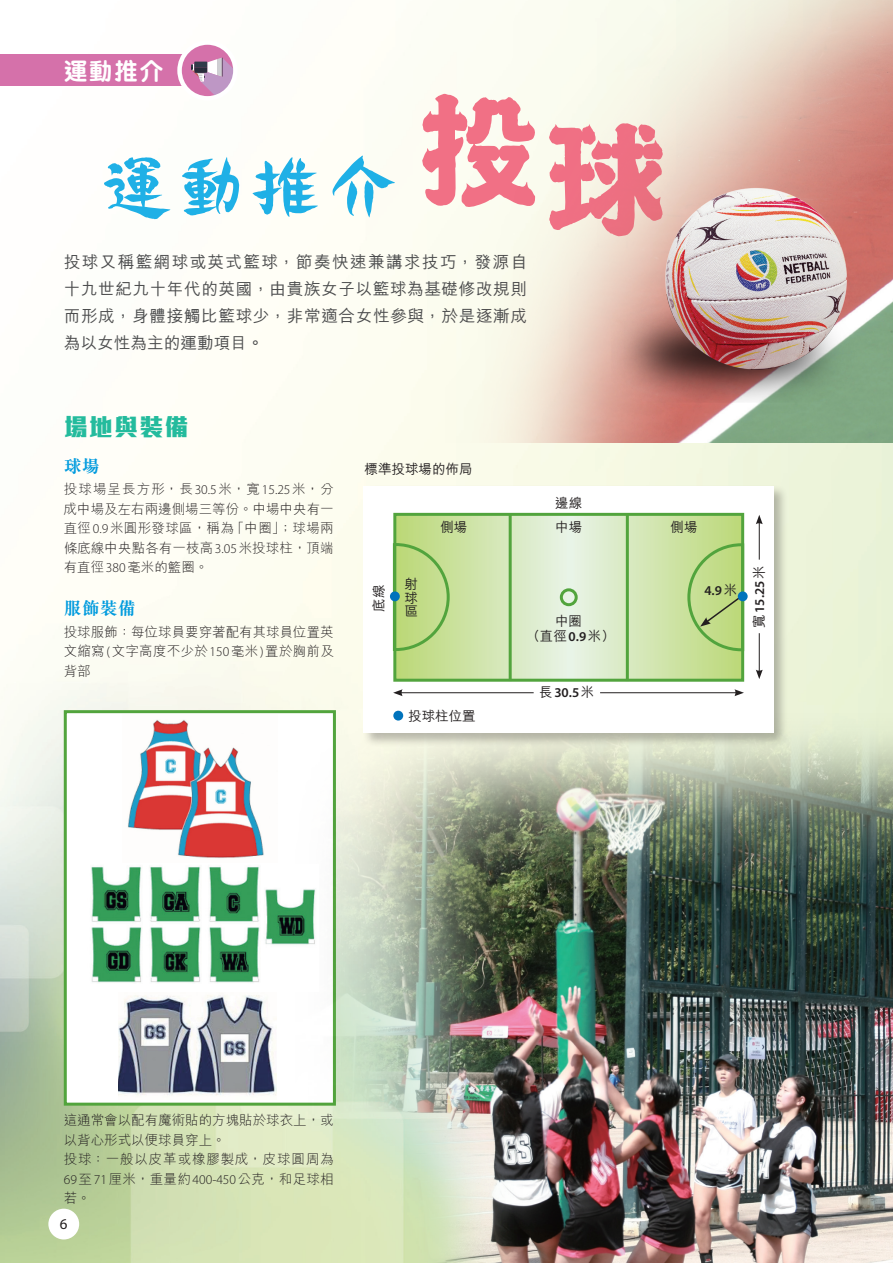
<style>
.page{position:relative;width:893px;height:1263px;background:#fff}
.page>*{position:absolute;margin:0;border:0;box-sizing:border-box;transform-origin:0 0}
.Body_text{font:800 127.5px "M Dynasty HK";color:#f17085}
.Body_text-2{font:700 75px "M Windy HK";color:#1fb0e6}
.Heading{font:800 24px "M Stiff Hei HK";letter-spacing:.05em;color:#24bb9d}
.Heading-2{font:800 24px "M Yuen HK";color:#fff}
.Subhead_1{font:700 18px "M Sung HK";color:#009bde}
.Body_text-3{font:500 16.5px/27px "M Hei HK";letter-spacing:.035em;color:#4b4c4d;text-align:justify}
.Body_text-4{font:500 16.5px "M Hei HK";letter-spacing:.08em;color:#4b4c4d}
.t1{font:15px "Myriad Pro";color:#231f20}
.Body_text-5{font:300 13.5px/19.5px "M Hei HK";color:#231f20;text-align:justify}
.Body_text-6{font:500 13.5px/13.5px "M Hei HK";color:#231f20;text-align:justify}
.Body_text-7{font:600 13.5px "Myriad Pro";color:#231f20}
.s1{font-family:"Myriad Pro"}
.s2{font-family:"Myriad Pro";font-weight:600}
.s3{font-family:"M Hei HK";font-weight:500}
</style>
<div class="page">
<div style="left:0;top:55px;width:193px;height:31px;background:#d571aa"></div>
<svg style="left:179px;top:42px;width:57px;height:56px"></svg>
<svg style="left:191px;top:58px;width:45px;height:38px"></svg>
<div style="left:177px;top:40px;width:61px;height:61px;border:4px solid #fff;border-radius:50%"></div>
<div style="left:64px;top:710px;width:272px;height:396px;background:#fff;border:3px solid #52a43d"></div>
<img style="left:434px;top:0;width:459px;height:443px">
<img style="left:224px;top:657px;width:669px;height:606px">
<div style="left:362px;top:484px;width:427px;height:264px;background:#231f20;opacity:.3"></div>
<div style="left:364px;top:486px;width:410px;height:247px;background:#fff"></div>
<svg style="left:397px;top:517px;width:343px;height:161px;background:#d5e7b9"></svg>
<div style="left:393px;top:513px;width:351px;height:169px;border:3px solid #52a43d"></div>
<hr style="left:509px;top:514px;width:3px;height:167px;background:#52a43d">
<hr style="left:626px;top:514px;width:3px;height:167px;background:#52a43d">
<svg style="left:391px;top:541px;width:60px;height:111px;background:#b5d581"></svg>
<div style="left:560px;top:588px;width:18px;height:18px;border:3px solid #52a43d;border-radius:50%"></div>
<svg style="left:686px;top:542px;width:60px;height:111px;background:#b3d381"></svg>
<hr style="left:759px;top:633px;width:1px;height:39px;background:#231f20">
<svg style="left:756px;top:670px;width:7px;height:9px"></svg>
<hr style="left:400px;top:692px;width:134px;height:1px;background:#231f20">
<svg style="left:393px;top:689px;width:10px;height:7px"></svg>
<hr style="left:600px;top:692px;width:137px;height:1px;background:#231f20">
<svg style="left:734px;top:689px;width:10px;height:7px"></svg>
<hr style="left:759px;top:522px;width:1px;height:38px;background:#231f20">
<svg style="left:756px;top:515px;width:7px;height:9px"></svg>
<div style="left:390px;top:591px;width:10px;height:10px;background:#0073bc;border-radius:50%"></div>
<div style="left:393px;top:711px;width:10px;height:9px;background:#0073bc;border-radius:50%"></div>
<div style="left:738px;top:591px;width:10px;height:10px;background:#0073bc;border-radius:50%"></div>
<img style="left:611px;top:156px;width:247px;height:247px">
<img style="left:118px;top:992px;width:158px;height:107px">
<img style="left:128px;top:714px;width:149px;height:148px">
<img style="left:91px;top:864px;width:228px;height:128px">
<p class="Heading-2" style="left:64px;top:59px;width:101px">運動推介</p>
<p class="Body_text-2" style="left:98px;top:151px;width:302px">運動推介</p>
<p class="Body_text" style="left:414px;top:103px;width:256px">投球</p>
<p class="Body_text-4" style="left:64px;top:250px;width:465px">投球又稱籃網球或英式籃球，節奏快速兼講求技巧，發源自</p>
<p class="Body_text-3" style="left:64px;top:274px;width:465px">十九世紀九十年代的英國，由貴族女子以籃球為基礎修改規則而形成，身體接觸比籃球少，非常適合女性參與，於是逐漸成為以女性為主的運動項目。</p>
<p class="Heading" style="left:64px;top:411px;width:126px">場地與裝備</p>
<p class="Subhead_1" style="left:64px;top:457px;width:37px">球場</p>
<p class="Body_text-5" style="left:64px;top:479px;width:272px">投球場呈長方形，長<span class="s1">30.5</span>米，寬<span class="s1">15.25</span>米，分成中場及左右兩邊側場三等份。中場中央有一直徑<span class="s1">0.9</span>米圓形發球區，稱為「中圈」；球場兩條底線中央點各有一枝高<span class="s1">3.05</span>米投球柱，頂端有直徑<span class="s1">380</span>毫米的籃圈。</p>
<p class="Subhead_1" style="left:64px;top:599px;width:73px">服飾裝備</p>
<p class="Body_text-5" style="left:64px;top:622px;width:272px">投球服飾：每位球員要穿著配有其球員位置英文縮寫<span class="s1">(</span>文字高度不少於<span class="s1">150</span>毫米<span class="s1">)</span>置於胸前及背部</p>
<p class="Body_text-6" style="left:365px;top:461px;width:109px">標準投球場的佈局</p>
<p class="Body_text-6" style="left:371px;top:612px;width:28px;rotate:-90deg">底線</p>
<p class="Body_text-6" style="left:405px;top:576px;width:14px">射球區</p>
<p class="Body_text-6" style="left:440px;top:519px;width:28px">側場</p>
<p class="Body_text-6" style="left:408px;top:708px;width:69px">投球柱位置</p>
<p class="Body_text-6" style="left:555px;top:495px;width:28px">邊線</p>
<p class="Body_text-6" style="left:555px;top:519px;width:28px">中場</p>
<p class="Body_text-6" style="left:555px;top:613px;width:28px">中圈</p>
<p class="Body_text-6" style="left:526px;top:628px;width:90px">（直徑<span class="s2">0.9</span>米）</p>
<p class="Body_text-7" style="left:539px;top:684px;width:57px"><span class="s3">長</span>30.5<span class="s3">米</span></p>
<p class="Body_text-6" style="left:670px;top:519px;width:28px">側場</p>
<p class="Body_text-7" style="left:704px;top:582px;width:34px">4.9<span class="s3">米</span></p>
<p class="Body_text-7" style="left:751px;top:628px;width:64px;rotate:-90deg"><span class="s3">寬</span>15.25<span class="s3">米</span></p>
<p class="Body_text-5" style="left:64px;top:1110px;width:271px">這通常會以配有魔術貼的方塊貼於球衣上，或以背心形式以便球員穿上。</p>
<p class="Body_text-5" style="left:64px;top:1149px;width:272px">投球：一般以皮革或橡膠製成，皮球圓周為<span class="s1">69</span>至<span class="s1">71</span>厘米，重量約<span class="s1">400-450</span>公克，和足球相若。</p>
<p class="t1" style="left:60px;top:1214px;width:9px">6</p>
</div>
